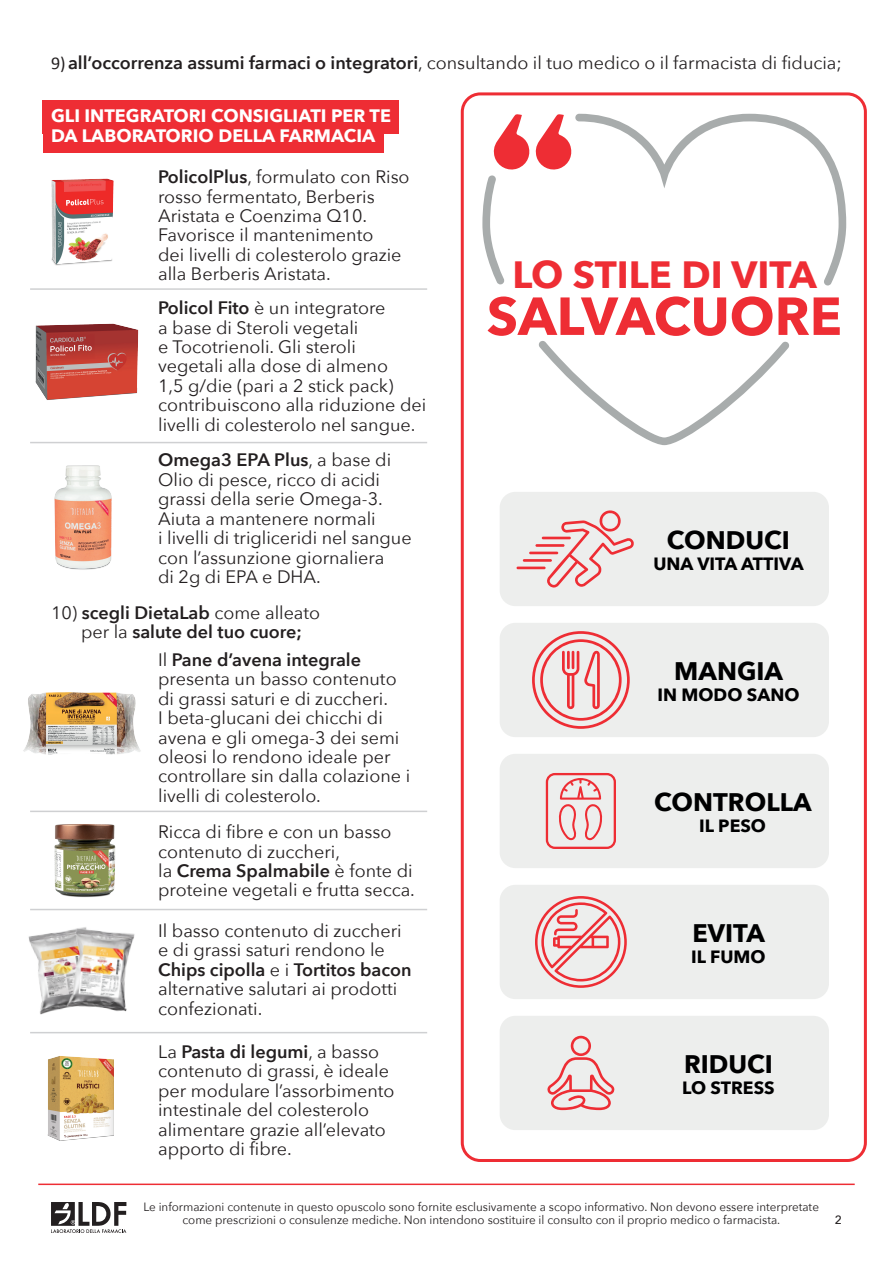
<style>
.page{position:relative;width:893px;height:1263px;background:#fff}
.page>*{position:absolute;margin:0;border:0;box-sizing:border-box;transform-origin:0 0}
.t1{font:700 52.95px "Avenir Next";color:#ee2d34}
.t2{font:700 37.95px "Avenir Next";color:#ee2d34}
.t3{font:700 25.35px "Avenir Next";color:#000001}
.t4{font:18px/19.4px "Avenir Next";color:#231f20}
.t5{font:700 18px/19.4px "Avenir Next";color:#fff}
.t6{font:600 18px/19.4px "Avenir Next";color:#231f20}
.t7{font:700 17.7px "Avenir Next";color:#000001}
.t8{font:12px/13.5px "Avenir Next";color:#231f20;text-align:center}
.t9{font:500 12px "Avenir Next";color:#231f20}
.s1{font-family:"Calibri"}
.s2{font-weight:600}
.s3{font-weight:400}
</style>
<div class="page">
<hr style="left:38px;top:1183px;width:817px;height:2px;background:#ee2d34">
<svg style="left:51px;top:1202px;width:75px;height:31px"></svg>
<div style="left:43px;top:100px;width:356px;height:33px;background:#ee2d34"></div>
<div style="left:43px;top:120px;width:340px;height:33px;background:#ee2d34"></div>
<div style="left:500px;top:492px;width:329px;height:114px;background:#edeeed;border-radius:16px"></div>
<div style="left:500px;top:623px;width:329px;height:114px;background:#edeeed;border-radius:16px"></div>
<div style="left:500px;top:754px;width:329px;height:114px;background:#edeeed;border-radius:16px"></div>
<div style="left:500px;top:885px;width:329px;height:114px;background:#edeeed;border-radius:16px"></div>
<div style="left:500px;top:1016px;width:329px;height:114px;background:#edeeed;border-radius:16px"></div>
<svg style="left:538px;top:341px;width:251px;height:104px"></svg>
<svg style="left:482px;top:114px;width:90px;height:170px"></svg>
<svg style="left:575px;top:114px;width:271px;height:171px"></svg>
<svg style="left:547px;top:510px;width:87px;height:78px"></svg>
<hr style="left:516px;top:567px;width:30px;height:2px;background:#ee2d34">
<hr style="left:542px;top:537px;width:29px;height:2px;background:#ee2d34">
<hr style="left:535px;top:544px;width:29px;height:3px;background:#ee2d34">
<hr style="left:529px;top:552px;width:29px;height:2px;background:#ee2d34">
<hr style="left:523px;top:559px;width:29px;height:3px;background:#ee2d34">
<svg style="left:535px;top:896px;width:92px;height:92px"></svg>
<svg style="left:532px;top:631px;width:98px;height:98px"></svg>
<svg style="left:547px;top:1036px;width:67px;height:74px"></svg>
<svg style="left:558px;top:778px;width:45px;height:62px"></svg>
<div style="left:546px;top:773px;width:70px;height:76px;border:2px solid #ee2d34;border-radius:8px"></div>
<div style="left:461px;top:92px;width:406px;height:1070px;border:3px solid #ee2d34;border-radius:18px"></div>
<img style="left:51px;top:178px;width:63px;height:88px">
<img style="left:23px;top:692px;width:118px;height:63px">
<img style="left:35px;top:323px;width:104px;height:77px">
<img style="left:54px;top:824px;width:62px;height:73px">
<img style="left:54px;top:465px;width:58px;height:105px">
<img style="left:28px;top:932px;width:32px;height:83px">
<img style="left:60px;top:927px;width:75px;height:85px">
<img style="left:47px;top:1056px;width:67px;height:85px">
<hr style="left:30px;top:288px;width:397px;height:2px;background:#cfd0d2">
<hr style="left:30px;top:811px;width:397px;height:1px;background:#cfd0d2">
<hr style="left:30px;top:442px;width:397px;height:1px;background:#cfd0d2">
<hr style="left:30px;top:909px;width:397px;height:1px;background:#cfd0d2">
<hr style="left:30px;top:1032px;width:397px;height:1px;background:#cfd0d2">
<p class="t4" style="left:51px;top:52px;width:792px"><span class="s1">9)</span><span class="s2">all’occorrenza assumi farmaci o integratori</span>, consultando il tuo medico o il farmacista di fiducia;</p>
<p class="t5" style="left:51px;top:106px;width:341px">GLI INTEGRATORI CONSIGLIATI PER TE<br>DA LABORATORIO DELLA FARMACIA</p>
<p class="t4" style="left:158px;top:166px;width:253px"><span class="s2">PolicolPlus</span>, formulato con Riso rosso fermentato, Berberis<br>Aristata e Coenzima Q10.<br>Favorisce il mantenimento<br>dei livelli di colesterolo grazie alla Berberis Aristata.</p>
<p class="t4" style="left:158px;top:297px;width:270px"><span class="s2">Policol Fito</span> è un integratore<br>a base di Steroli vegetali<br>e Tocotrienoli. Gli steroli<br>vegetali alla dose di almeno<br>1,5 g/die (pari a 2 stick pack) contribuiscono alla riduzione dei livelli di colesterolo nel sangue.</p>
<p class="t4" style="left:158px;top:450px;width:255px"><span class="s2">Omega3 EPA Plus</span>, a base di<br>Olio di pesce, ricco di acidi grassi della serie Omega-3.<br>Aiuta a mantenere normali<br>i livelli di trigliceridi nel sangue con l’assunzione giornaliera<br>di 2g di EPA e DHA.</p>
<p class="t6" style="left:81px;top:602px;width:241px;text-indent:-30px"><span class="s3">10)</span> scegli DietaLab <span class="s3">come alleato per la</span> salute del tuo cuore;</p>
<p class="t4" style="left:158px;top:649px;width:254px">Il <span class="s2">Pane d’avena integrale </span>presenta un basso contenuto di grassi saturi e di zuccheri.<br>I beta-glucani dei chicchi di avena e gli omega-3 dei semi oleosi lo rendono ideale per controllare sin dalla colazione i livelli di colesterolo.</p>
<p class="t4" style="left:158px;top:821px;width:258px">Ricca di fibre e con un basso contenuto di zuccheri,<br>la <span class="s2">Crema Spalmabile</span> è fonte di proteine vegetali e frutta secca.</p>
<p class="t4" style="left:158px;top:920px;width:255px">Il basso contenuto di zuccheri e di grassi saturi rendono le<br><span class="s2">Chips cipolla</span> e i <span class="s2">Tortitos bacon </span>alternative salutari ai prodotti confezionati.</p>
<p class="t4" style="left:158px;top:1041px;width:238px">La <span class="s2">Pasta di legumi</span>, a basso contenuto di grassi, è ideale per modulare l’assorbimento intestinale del colesterolo alimentare grazie all’elevato apporto di fibre.</p>
<h2 class="t2" style="left:512px;top:241px;width:306px">LO STILE DI VITA</h2>
<h1 class="t1" style="left:487px;top:270px;width:357px">SALVACUORE</h1>
<h3 class="t3" style="left:667px;top:518px;width:124px">CONDUCI</h3>
<p class="t7" style="left:653px;top:549px;width:152px">UNA VITA ATTIVA</p>
<h3 class="t3" style="left:674px;top:649px;width:110px">MANGIA</h3>
<p class="t7" style="left:657px;top:680px;width:143px">IN MODO SANO</p>
<h3 class="t3" style="left:654px;top:780px;width:159px">CONTROLLA</h3>
<p class="t7" style="left:699px;top:811px;width:68px">IL PESO</p>
<h3 class="t3" style="left:692px;top:911px;width:74px">EVITA</h3>
<p class="t7" style="left:691px;top:942px;width:76px">IL FUMO</p>
<h3 class="t3" style="left:684px;top:1042px;width:90px">RIDUCI</h3>
<p class="t7" style="left:682px;top:1073px;width:94px">LO STRESS</p>
<p class="t8" style="left:143px;top:1199px;width:677px">Le informazioni contenute in questo opuscolo sono fornite esclusivamente a scopo informativo. Non devono essere interpretate come prescrizioni o consulenze mediche. Non intendono sostituire il consulto con il proprio medico o farmacista.</p>
<p class="t9" style="left:835px;top:1209px;width:9px">2</p>
</div>
